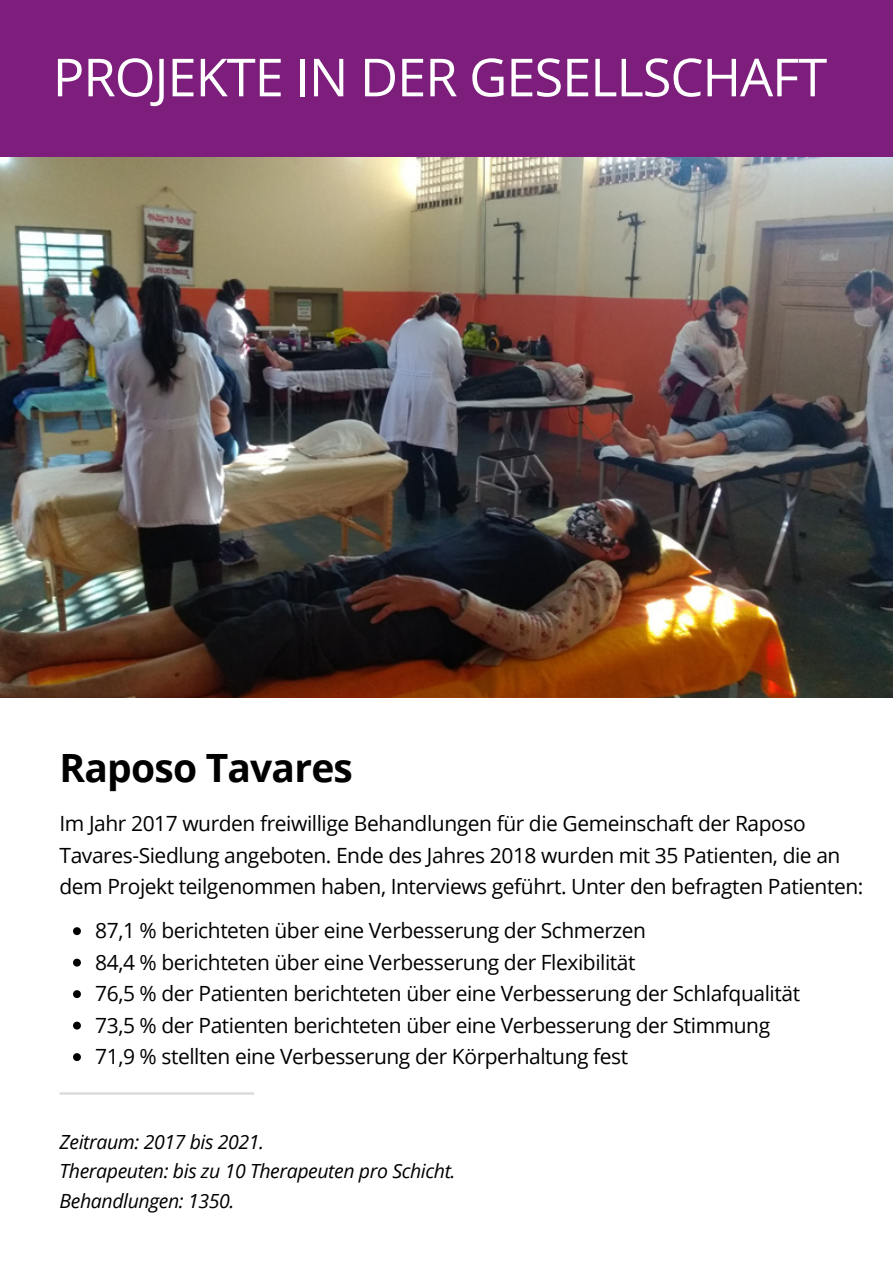
<style>
.page{position:relative;width:893px;height:1264px;background:#fff}
.page>*{position:absolute;margin:0;border:0;box-sizing:border-box;transform-origin:0 0}
.t1{font:52.5px "Open Sans";letter-spacing:-.02em;color:#fff}
.t2{font:700 39px "Open Sans";letter-spacing:-.02em;color:#000}
.t3{font:21px/31.5px "Open Sans";letter-spacing:-.02em;color:#000}
.t4{font:italic 19.5px/29.2px "Open Sans";letter-spacing:-.02em;color:#000}
</style>
<div class="page">
<img style="left:0;top:157px;width:892px;height:540px">
<div style="left:0;top:0;width:892px;height:156px;background:#7d1d7c"></div>
<svg style="left:73px;top:927px;width:8px;height:8px"></svg>
<svg style="left:73px;top:958px;width:8px;height:8px"></svg>
<svg style="left:73px;top:990px;width:8px;height:8px"></svg>
<svg style="left:73px;top:1021px;width:8px;height:8px"></svg>
<svg style="left:73px;top:1053px;width:8px;height:8px"></svg>
<hr style="left:60px;top:1092px;width:194px;height:2px;background:#d9d9d9">
<h1 class="t1" style="left:53px;top:40px;width:775px">PROJEKTE IN DER GESELLSCHAFT</h1>
<h2 class="t2" style="left:60px;top:740px;width:295px">Raposo Tavares</h2>
<p class="t3" style="left:60px;top:807px;width:805px">Im Jahr 2017 wurden freiwillige Behandlungen für die Gemeinschaft der Raposo<br>Tavares-Siedlung angeboten. Ende des Jahres 2018 wurden mit 35 Patienten, die an dem Projekt teilgenommen haben, Interviews geführt. Unter den befragten Patienten:</p>
<p class="t3" style="left:95px;top:914px;width:706px">87,1 % berichteten über eine Verbesserung der Schmerzen<br>84,4 % berichteten über eine Verbesserung der Flexibilität<br>76,5 % der Patienten berichteten über eine Verbesserung der Schlafqualität 73,5 % der Patienten berichteten über eine Verbesserung der Stimmung 71,9 % stellten eine Verbesserung der Körperhaltung fest</p>
<p class="t4" style="left:60px;top:1126px;width:397px">Zeitraum: 2017 bis 2021.<br>Therapeuten: bis zu 10 Therapeuten pro Schicht.<br>Behandlungen: 1350.</p>
</div>
